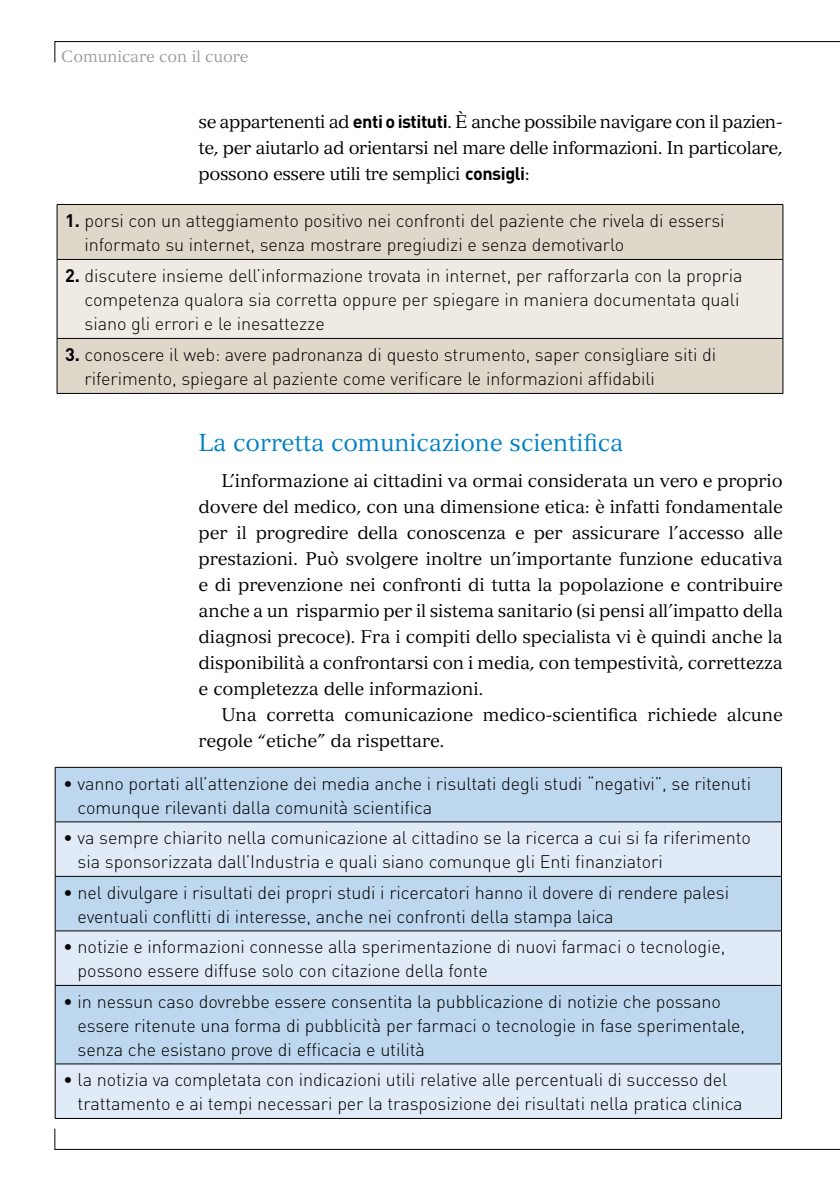
<style>
.page{position:relative;width:840px;height:1191px;background:#fff}
.page>*{position:absolute;margin:0;border:0;box-sizing:border-box;transform-origin:0 0}
.t1{font:24px "Versailles LT Std";letter-spacing:-.005em;color:#0081c6}
.t2{font:300 18px/24px "DIN";letter-spacing:-.005em;color:#000}
.t3{font:18px/26px "Versailles LT Std";letter-spacing:-.005em;color:#000;text-align:justify}
.t4{font:16px "Versailles LT Std";letter-spacing:-.005em;color:#9c9d9f}
.s1{font-family:"DIN";font-weight:700}
.s2{font-weight:700}
</style>
<div class="page">
<div style="left:58px;top:205px;width:724px;height:188px;background:#e0d7cb"></div>
<div style="left:57px;top:259px;width:725px;height:79px;background:#efebe4"></div>
<hr style="left:57px;top:204px;width:725px;height:1px;background:#000">
<hr style="left:57px;top:205px;width:1px;height:54px;background:#000">
<hr style="left:782px;top:205px;width:1px;height:54px;background:#000">
<hr style="left:57px;top:259px;width:725px;height:1px;background:#000">
<hr style="left:57px;top:260px;width:1px;height:78px;background:#000">
<hr style="left:782px;top:260px;width:1px;height:78px;background:#000">
<hr style="left:57px;top:338px;width:725px;height:1px;background:#000">
<hr style="left:57px;top:339px;width:1px;height:54px;background:#000">
<hr style="left:782px;top:339px;width:1px;height:54px;background:#000">
<hr style="left:57px;top:393px;width:725px;height:1px;background:#000">
<div style="left:56px;top:768px;width:724px;height:53px;background:#bcd7ee"></div>
<svg style="left:56px;top:822px;width:724px;height:296px;fill:#e0ebf7"></svg>
<hr style="left:55px;top:767px;width:726px;height:1px;background:#000">
<hr style="left:55px;top:767px;width:1px;height:54px;background:#000">
<hr style="left:780px;top:767px;width:1px;height:54px;background:#000">
<hr style="left:55px;top:821px;width:726px;height:1px;background:#000">
<hr style="left:55px;top:822px;width:1px;height:54px;background:#000">
<hr style="left:780px;top:822px;width:1px;height:54px;background:#000">
<hr style="left:55px;top:876px;width:726px;height:1px;background:#000">
<hr style="left:55px;top:876px;width:1px;height:54px;background:#000">
<hr style="left:780px;top:876px;width:1px;height:54px;background:#000">
<hr style="left:55px;top:930px;width:726px;height:1px;background:#000">
<hr style="left:55px;top:931px;width:1px;height:54px;background:#000">
<hr style="left:780px;top:931px;width:1px;height:54px;background:#000">
<hr style="left:55px;top:985px;width:726px;height:1px;background:#000">
<hr style="left:55px;top:985px;width:1px;height:78px;background:#000">
<hr style="left:780px;top:985px;width:1px;height:78px;background:#000">
<hr style="left:55px;top:1063px;width:726px;height:1px;background:#000">
<hr style="left:55px;top:1064px;width:1px;height:54px;background:#000">
<hr style="left:780px;top:1064px;width:1px;height:54px;background:#000">
<hr style="left:55px;top:1118px;width:726px;height:1px;background:#000">
<svg style="left:55px;top:1128px;width:784px;height:21px"></svg>
<svg style="left:55px;top:41px;width:784px;height:22px"></svg>
<p class="t4" style="left:61px;top:47px;width:189px">Comunicare con il cuore</p>
<p class="t3" style="left:198px;top:109px;width:585px">se appartenenti ad <span class="s1">enti o istituti</span>. È anche possibile navigare con il pazien&shy;te, per aiutarlo ad orientarsi nel mare delle informazioni. In particolare, possono essere utili tre semplici <span class="s1">consigli</span>:</p>
<p class="t2" style="left:84px;top:209px;width:641px;text-indent:-19px"><span class="s2">1.</span> porsi con un atteggiamento positivo nei confronti del paziente che rivela di essersi informato su internet, senza mostrare pregiudizi e senza demotivarlo</p>
<p class="t2" style="left:84px;top:264px;width:659px;text-indent:-19px"><span class="s2">2.</span> discutere insieme dell’informazione trovata in internet, per rafforzarla con la propria competenza qualora sia corretta oppure per spiegare in maniera documentata quali siano gli errori e le inesattezze</p>
<p class="t2" style="left:85px;top:343px;width:633px;text-indent:-19px"><span class="s2">3.</span> conoscere il web: avere padronanza di questo strumento, saper consigliare siti di riferimento, spiegare al paziente come verificare le informazioni affidabili</p>
<h1 class="t1" style="left:198px;top:428px;width:426px">La corretta comunicazione scientifica</h1>
<p class="t3" style="left:198px;top:467px;width:585px;text-indent:23px">L’informazione ai cittadini va ormai considerata un vero e proprio dovere del medico, con una dimensione etica: è infatti fondamentale per il progredire della conoscenza e per assicurare l’accesso alle prestazioni. Può svolgere inoltre un’importante funzione educativa e di prevenzione nei confronti di tutta la popolazione e contribuire anche a un risparmio per il sistema sanitario (si pensi all’impatto della diagnosi precoce). Fra i compiti dello specialista vi è quindi anche la disponibilità a confrontarsi con i media, con tempestività, correttezza e completezza delle informazioni.</p>
<p class="t3" style="left:198px;top:701px;width:585px;text-indent:23px">Una corretta comunicazione medico-scientifica richiede alcune regole “etiche” da rispettare.</p>
<p class="t2" style="left:78px;top:771px;width:674px;text-indent:-14px">• vanno portati all’attenzione dei media anche i risultati degli studi “negativi”, se ritenuti comunque rilevanti dalla comunità scientifica</p>
<p class="t2" style="left:78px;top:825px;width:674px;text-indent:-14px">• va sempre chiarito nella comunicazione al cittadino se la ricerca a cui si fa riferimento sia sponsorizzata dall’Industria e quali siano comunque gli Enti finanziatori</p>
<p class="t2" style="left:78px;top:880px;width:652px;text-indent:-14px">• nel divulgare i risultati dei propri studi i ricercatori hanno il dovere di rendere palesi eventuali conflitti di interesse, anche nei confronti della stampa laica</p>
<p class="t2" style="left:78px;top:934px;width:649px;text-indent:-14px">• notizie e informazioni connesse alla sperimentazione di nuovi farmaci o tecnologie, possono essere diffuse solo con citazione della fonte</p>
<p class="t2" style="left:78px;top:989px;width:668px;text-indent:-14px">• in nessun caso dovrebbe essere consentita la pubblicazione di notizie che possano essere ritenute una forma di pubblicità per farmaci o tecnologie in fase sperimentale, senza che esistano prove di efficacia e utilità</p>
<p class="t2" style="left:78px;top:1067px;width:666px;text-indent:-14px">• la notizia va completata con indicazioni utili relative alle percentuali di successo del trattamento e ai tempi necessari per la trasposizione dei risultati nella pratica clinica</p>
</div>
